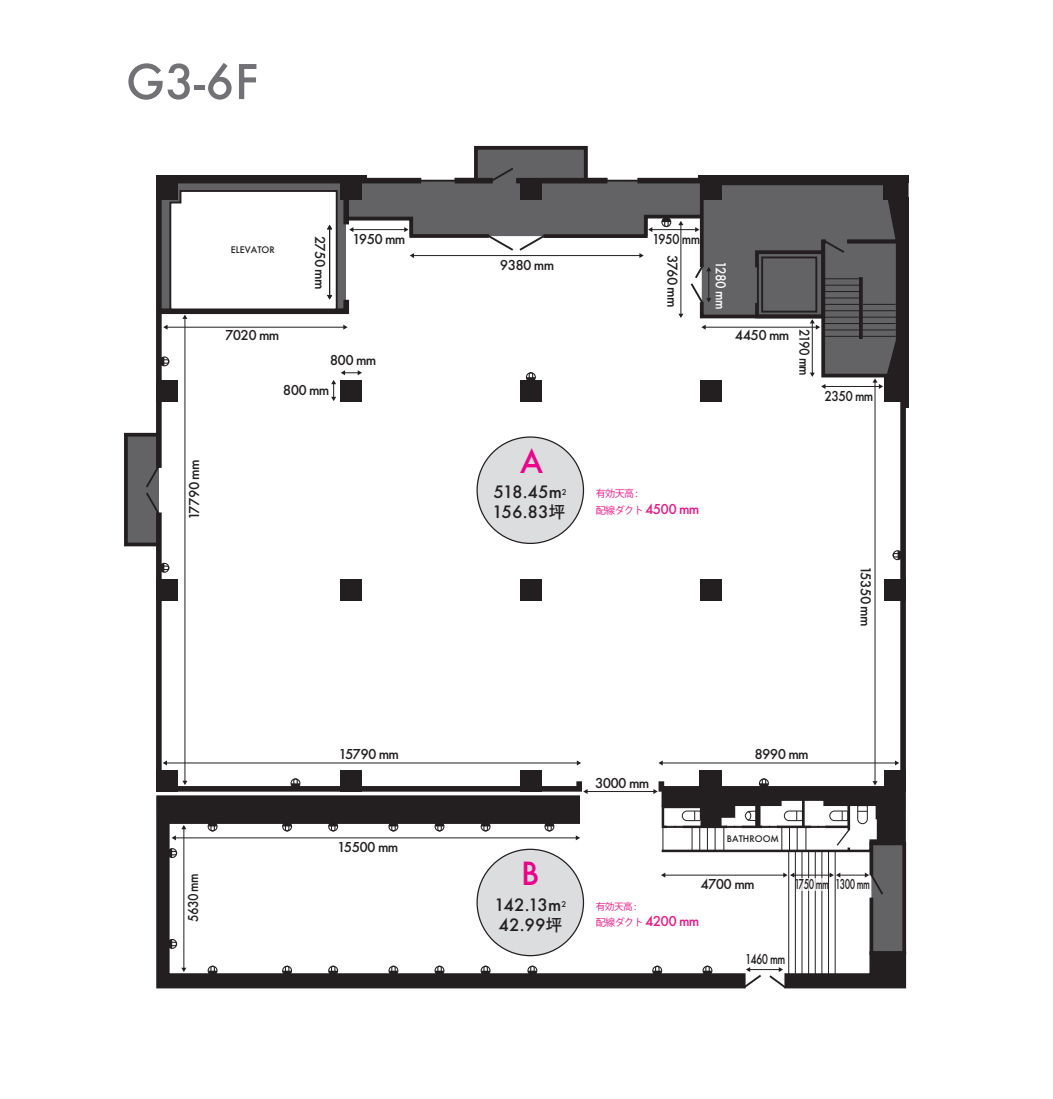
<style>
.page{position:relative;width:1053px;height:1099px;background:#fff}
.page>*{position:absolute;margin:0;border:0;box-sizing:border-box;transform-origin:0 0}
.t1{font:500 52.5px "Futura T";color:#727276}
.t2{font:500 35px "Futura T";color:#ed028c}
.t3{font:500 18.75px/19.9px "Futura T";color:#231f20}
.t4{font:500 15px "Futura T";letter-spacing:-.05em;color:#231f20}
.t5{font:500 15px "Futura T";letter-spacing:-.05em;color:#231f20;scale:.9 1}
.t6{font:500 15px "Futura T";letter-spacing:-.05em;color:#e91987}
.t7{font:500 15px "Futura T";letter-spacing:-.05em;color:#231f20;scale:.65 1}
.t8{font:500 15px "Futura T";letter-spacing:-.05em;color:#fff;scale:.9 1}
.t9{font:500 15px "Futura T";letter-spacing:-.05em;color:#231f20;scale:.75 1}
.t10{font:500 10px "Futura T";color:#231f20}
.t11{font:10px "Koz Go Pro";color:#e91987}
.t12{font:9.62px "Koz Go Pro";color:#e91987}
.s1{font-family:"Koz Go Pro";font-size:16.25px}
.s2{font-family:"Koz Go Pro";font-weight:400;font-size:10px}
</style>
<div class="page">
<div style="left:126px;top:435px;width:33px;height:109px;background:#636366"></div>
<div style="left:341px;top:579px;width:21px;height:21px;background:#231f20"></div>
<div style="left:157px;top:579px;width:21px;height:21px;background:#231f20"></div>
<div style="left:520px;top:579px;width:21px;height:21px;background:#231f20"></div>
<div style="left:341px;top:770px;width:21px;height:21px;background:#231f20"></div>
<div style="left:157px;top:770px;width:21px;height:21px;background:#231f20"></div>
<div style="left:520px;top:770px;width:21px;height:21px;background:#231f20"></div>
<div style="left:156px;top:512px;width:6px;height:279px;background:#231f20"></div>
<div style="left:156px;top:181px;width:6px;height:287px;background:#231f20"></div>
<svg style="left:156px;top:793px;width:496px;height:196px"></svg>
<svg style="left:631px;top:401px;width:275px;height:393px"></svg>
<div style="left:124px;top:433px;width:37px;height:113px;border:4px solid #231f20"></div>
<div style="left:333px;top:796px;width:20px;height:15px;border:2px solid #231f20"></div>
<div style="left:519px;top:796px;width:20px;height:15px;border:2px solid #231f20"></div>
<div style="left:157px;top:796px;width:20px;height:15px;border:2px solid #231f20"></div>
<div style="left:901px;top:197px;width:7px;height:211px;background:#231f20"></div>
<svg style="left:146px;top:463px;width:15px;height:53px"></svg>
<div style="left:699px;top:770px;width:22px;height:21px;background:#231f20"></div>
<div style="left:883px;top:770px;width:22px;height:21px;background:#231f20"></div>
<hr style="left:185px;top:318px;width:1px;height:463px;background:#231f20">
<hr style="left:874px;top:382px;width:1px;height:399px;background:#231f20">
<hr style="left:184px;top:828px;width:1px;height:140px;background:#231f20">
<svg style="left:181px;top:967px;width:5px;height:5px"></svg>
<svg style="left:181px;top:825px;width:5px;height:4px"></svg>
<hr style="left:175px;top:837px;width:401px;height:1px;background:#231f20">
<svg style="left:172px;top:835px;width:4px;height:5px"></svg>
<svg style="left:575px;top:835px;width:5px;height:5px"></svg>
<hr style="left:166px;top:762px;width:411px;height:1px;background:#231f20">
<svg style="left:163px;top:760px;width:4px;height:5px"></svg>
<svg style="left:577px;top:760px;width:4px;height:5px"></svg>
<hr style="left:662px;top:762px;width:233px;height:1px;background:#231f20">
<svg style="left:658px;top:760px;width:4px;height:5px"></svg>
<svg style="left:894px;top:760px;width:5px;height:5px"></svg>
<hr style="left:586px;top:791px;width:68px;height:1px;background:#231f20">
<div style="left:477px;top:849px;width:106px;height:106px;background:#dcdddf;border-radius:50%"></div>
<div style="left:477px;top:437px;width:106px;height:106px;background:#dcdddf;border-radius:50%"></div>
<div style="left:758px;top:778px;width:10px;height:10px;border:1px solid #231f20;border-radius:50%"></div>
<div style="left:761px;top:778px;width:5px;height:8px;border:1px solid #231f20;border-radius:2px"></div>
<svg style="left:156px;top:775px;width:431px;height:19px"></svg>
<svg style="left:652px;top:781px;width:255px;height:208px"></svg>
<div style="left:527px;top:965px;width:10px;height:10px;border:1px solid #231f20;border-radius:50%"></div>
<svg style="left:528px;top:965px;width:9px;height:10px"></svg>
<div style="left:480px;top:965px;width:10px;height:10px;border:1px solid #231f20;border-radius:50%"></div>
<div style="left:483px;top:965px;width:5px;height:8px;border:1px solid #231f20;border-radius:2px"></div>
<svg style="left:481px;top:970px;width:9px;height:5px"></svg>
<div style="left:434px;top:965px;width:10px;height:10px;border:1px solid #231f20;border-radius:50%"></div>
<div style="left:437px;top:965px;width:5px;height:8px;border:1px solid #231f20;border-radius:2px"></div>
<svg style="left:435px;top:970px;width:9px;height:5px"></svg>
<div style="left:388px;top:965px;width:10px;height:10px;border:1px solid #231f20;border-radius:50%"></div>
<svg style="left:389px;top:965px;width:9px;height:10px"></svg>
<div style="left:328px;top:965px;width:10px;height:10px;border:1px solid #231f20;border-radius:50%"></div>
<svg style="left:329px;top:965px;width:8px;height:10px"></svg>
<div style="left:282px;top:965px;width:10px;height:10px;border:1px solid #231f20;border-radius:50%"></div>
<svg style="left:283px;top:965px;width:8px;height:10px"></svg>
<div style="left:208px;top:965px;width:9px;height:10px;border:1px solid #231f20;border-radius:50%"></div>
<div style="left:210px;top:965px;width:5px;height:8px;border:1px solid #231f20;border-radius:2px"></div>
<svg style="left:208px;top:970px;width:9px;height:5px"></svg>
<div style="left:167px;top:938px;width:10px;height:10px;border:1px solid #231f20;border-radius:50%"></div>
<div style="left:169px;top:941px;width:8px;height:5px;border:1px solid #231f20;border-radius:2px"></div>
<svg style="left:168px;top:939px;width:4px;height:9px"></svg>
<div style="left:167px;top:848px;width:10px;height:10px;border:1px solid #231f20;border-radius:50%"></div>
<div style="left:169px;top:850px;width:8px;height:5px;border:1px solid #231f20;border-radius:2px"></div>
<svg style="left:168px;top:848px;width:4px;height:9px"></svg>
<div style="left:544px;top:821px;width:10px;height:10px;border:1px solid #231f20;border-radius:50%"></div>
<svg style="left:545px;top:822px;width:9px;height:9px"></svg>
<div style="left:480px;top:821px;width:10px;height:10px;border:1px solid #231f20;border-radius:50%"></div>
<div style="left:483px;top:823px;width:5px;height:8px;border:1px solid #231f20;border-radius:2px"></div>
<svg style="left:481px;top:822px;width:9px;height:4px"></svg>
<div style="left:434px;top:821px;width:10px;height:10px;border:1px solid #231f20;border-radius:50%"></div>
<div style="left:437px;top:823px;width:5px;height:8px;border:1px solid #231f20;border-radius:2px"></div>
<svg style="left:435px;top:822px;width:9px;height:4px"></svg>
<div style="left:388px;top:821px;width:10px;height:10px;border:1px solid #231f20;border-radius:50%"></div>
<svg style="left:389px;top:822px;width:9px;height:9px"></svg>
<div style="left:328px;top:821px;width:10px;height:10px;border:1px solid #231f20;border-radius:50%"></div>
<svg style="left:329px;top:822px;width:8px;height:9px"></svg>
<div style="left:282px;top:821px;width:10px;height:10px;border:1px solid #231f20;border-radius:50%"></div>
<svg style="left:283px;top:822px;width:8px;height:9px"></svg>
<div style="left:208px;top:821px;width:9px;height:10px;border:1px solid #231f20;border-radius:50%"></div>
<div style="left:210px;top:823px;width:5px;height:8px;border:1px solid #231f20;border-radius:2px"></div>
<svg style="left:208px;top:822px;width:9px;height:4px"></svg>
<div style="left:159px;top:563px;width:10px;height:9px;border:1px solid #231f20;border-radius:50%"></div>
<div style="left:161px;top:565px;width:8px;height:5px;border:1px solid #231f20;border-radius:2px"></div>
<svg style="left:160px;top:563px;width:4px;height:9px"></svg>
<div style="left:892px;top:550px;width:10px;height:10px;border:1px solid #231f20;border-radius:50%"></div>
<svg style="left:892px;top:550px;width:9px;height:9px"></svg>
<svg style="left:156px;top:145px;width:753px;height:256px"></svg>
<h1 class="t1" style="left:126px;top:51px;width:134px">G3-6F</h1>
<p class="t4" style="left:185px;top:520px;width:62px;rotate:-90deg">17790 mm</p>
<p class="t10" style="left:231px;top:243px;width:45px">ELEVATOR</p>
<p class="t4" style="left:225px;top:326px;width:56px">7020 mm</p>
<p class="t4" style="left:329px;top:235px;width:55px;rotate:90deg">2750 mm</p>
<p class="t4" style="left:352px;top:230px;width:55px">1950 mm</p>
<p class="t4" style="left:330px;top:351px;width:48px">800 mm</p>
<p class="t4" style="left:283px;top:381px;width:48px">800 mm</p>
<p class="t4" style="left:500px;top:256px;width:56px">9380 mm</p>
<h2 class="t2" style="left:520px;top:440px;width:24px">A</h2>
<p class="t3" style="left:492px;top:482px;width:76px">518.45m<sup>2<br></sup>156.83<span class="s1">坪</span></p>
<p class="t5" style="left:652px;top:230px;width:55px">1950 mm</p>
<p class="t4" style="left:681px;top:255px;width:54px;rotate:90deg">3760 mm</p>
<p class="t8" style="left:729px;top:261px;width:55px;rotate:90deg">1280 mm</p>
<p class="t4" style="left:734px;top:326px;width:56px">4450 mm</p>
<p class="t5" style="left:813px;top:329px;width:54px;rotate:90deg">2190 mm</p>
<p class="t5" style="left:824px;top:387px;width:56px">2350 mm</p>
<p class="t11" style="left:595px;top:487px;width:44px">有効天高 :</p>
<p class="t6" style="left:595px;top:500px;width:105px"><span class="s2">配線ダクト</span> 4500 mm</p>
<p class="t4" style="left:874px;top:565px;width:62px;rotate:90deg">15350 mm</p>
<p class="t4" style="left:338px;top:745px;width:62px">15790 mm</p>
<p class="t4" style="left:754px;top:745px;width:56px">8990 mm</p>
<p class="t4" style="left:595px;top:774px;width:56px">3000 mm</p>
<p class="t4" style="left:337px;top:838px;width:62px">15500 mm</p>
<p class="t10" style="left:726px;top:833px;width:54px">BATHROOM</p>
<p class="t5" style="left:184px;top:922px;width:56px;rotate:-90deg">5630 mm</p>
<h2 class="t2" style="left:521px;top:853px;width:20px">B</h2>
<p class="t3" style="left:494px;top:894px;width:74px">142.13m<sup>2<br></sup>42.99<span class="s1">坪</span></p>
<p class="t4" style="left:700px;top:875px;width:55px">4700 mm</p>
<p class="t7" style="left:794px;top:875px;width:118px">1750 mm 1300 mm</p>
<p class="t12" style="left:595px;top:900px;width:42px">有効天高 :</p>
<p class="t6" style="left:595px;top:912px;width:105px"><span class="s2">配線ダクト</span> 4200 mm</p>
<p class="t9" style="left:745px;top:950px;width:55px">1460 mm</p>
</div>
